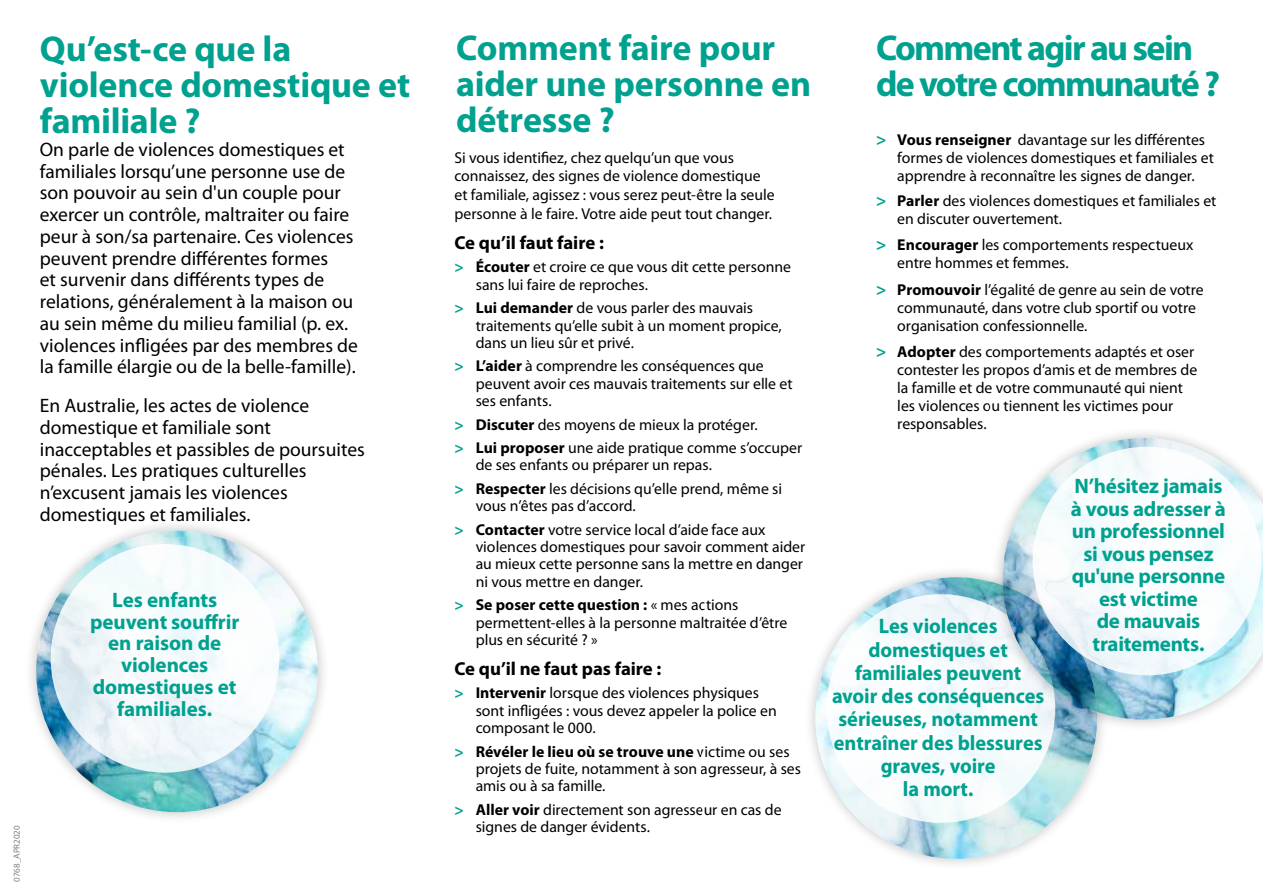
<style>
.page{position:relative;width:1263px;height:893px;background:#fff}
.page>*{position:absolute;margin:0;border:0;box-sizing:border-box;transform-origin:0 0}
.t1{font:700 36px/36px "Myriad Pro";letter-spacing:-.01em;color:#00a18f}
.t2{font:700 36px/36px "Myriad Pro";letter-spacing:-.045em;color:#00a18f}
.t3{font:700 21px/23.2px "Myriad Pro";letter-spacing:-.005em;color:#00a18f;text-align:center}
.t4{font:19.5px/21.8px "Myriad Pro";color:#000}
.t5{font:700 18.75px "Myriad Pro";letter-spacing:-.005em;color:#000}
.t6{font:15.75px/17.2px "Myriad Pro";color:#000}
.t7{font:9px "Myriad Pro";color:#808285}
.s1{font-weight:700;color:#00a18f}
.s2{font-weight:700}
.s3{font-weight:700;font-size:17.25px;color:#00a18f}
</style>
<div class="page">
<div style="left:23px;top:518px;width:308px;height:307px;background:#000;opacity:.25"></div>
<img style="left:36px;top:530px;width:282px;height:282px;border-radius:141px">
<svg style="left:51px;top:544px;width:228px;height:229px;fill:#f4fafc"></svg>
<img style="left:810px;top:577px;width:292px;height:288px">
<svg style="left:816px;top:584px;width:250px;height:249px;fill:#f5fbfc"></svg>
<div style="left:990px;top:425px;width:273px;height:307px;background:#000;opacity:.25"></div>
<img style="left:1002px;top:438px;width:261px;height:282px">
<div style="left:1033px;top:447px;width:228px;height:228px;background:#f8fcfd;border-radius:50%"></div>
<h1 class="t1" style="left:40px;top:30px;width:372px">Qu’est-ce que la violence domestique et familiale ?</h1>
<p class="t4" style="left:40px;top:138px;width:320px">On parle de violences domestiques et familiales lorsqu’une personne use de son pouvoir au sein d'un couple pour exercer un contrôle, maltraiter ou faire peur à son/sa partenaire. Ces violences peuvent prendre différentes formes<br>et survenir dans différents types de relations, généralement à la maison ou au sein même du milieu familial (p. ex. violences infligées par des membres de la famille élargie ou de la belle-famille).</p>
<p class="t4" style="left:40px;top:394px;width:326px">En Australie, les actes de violence domestique et familiale sont inacceptables et passibles de poursuites pénales. Les pratiques culturelles n’excusent jamais les violences domestiques et familiales.</p>
<h2 class="t3" style="left:90px;top:588px;width:151px;line-height:21.8px">Les enfants peuvent souffrir en raison de violences domestiques et familiales.</h2>
<p class="t7" style="left:11px;top:882px;width:58px;rotate:-90deg">0768_APR2020</p>
<h1 class="t1" style="left:456px;top:29px;width:356px">Comment faire pour aider une personne en détresse ?</h1>
<p class="t6" style="left:454px;top:148px;width:322px;line-height:18.8px">Si vous identifiez, chez quelqu’un que vous connaissez, des signes de violence domestique et familiale, agissez : vous serez peut-être la seule personne à le faire. Votre aide peut tout changer.</p>
<p class="t5" style="left:454px;top:230px;width:151px">Ce qu’il faut faire :</p>
<p class="t6" style="left:476px;top:258px;width:317px;text-indent:-21px"><span class="s1">&gt;</span> <span class="s2">Écouter</span> et croire ce que vous dit cette personne sans lui faire de reproches.</p>
<p class="t6" style="left:476px;top:299px;width:308px;text-indent:-21px"><span class="s1">&gt;</span> <span class="s2">Lui demander</span> de vous parler des mauvais traitements qu’elle subit à un moment propice, dans un lieu sûr et privé.</p>
<p class="t6" style="left:476px;top:357px;width:318px;text-indent:-21px"><span class="s1">&gt;</span> <span class="s2">L’aider</span> à comprendre les conséquences que peuvent avoir ces mauvais traitements sur elle et ses enfants.</p>
<p class="t6" style="left:454px;top:412px;width:349px;line-height:23.7px"><span class="s1">&gt;</span> <span class="s2">Discuter</span> des moyens de mieux la protéger.<br><span class="s1">&gt;</span> <span class="s2">Lui proposer</span> une aide pratique comme s’occuper</p>
<p class="t6" style="left:454px;top:453px;width:329px;line-height:23.7px;text-indent:21px">de ses enfants ou préparer un repas.<br><span class="s1">&gt;</span> <span class="s2">Respecter</span> les décisions qu’elle prend, même si</p>
<p class="t6" style="left:454px;top:494px;width:312px;line-height:23.7px;text-indent:21px">vous n’êtes pas d’accord.<br><span class="s1">&gt;</span> <span class="s2">Contacter</span> votre service local d’aide face aux</p>
<p class="t6" style="left:476px;top:538px;width:331px">violences domestiques pour savoir comment aider au mieux cette personne sans la mettre en danger ni vous mettre en danger.</p>
<p class="t6" style="left:476px;top:596px;width:313px;text-indent:-21px"><span class="s1">&gt;</span> <span class="s2">Se poser cette question :</span> « mes actions permettent-elles à la personne maltraitée d’être plus en sécurité ? »</p>
<p class="t5" style="left:454px;top:656px;width:209px">Ce qu’il ne faut pas faire :</p>
<p class="t6" style="left:476px;top:684px;width:303px;text-indent:-21px"><span class="s1">&gt;</span> <span class="s2">Intervenir</span> lorsque des violences physiques sont infligées : vous devez appeler la police en composant le 000.</p>
<p class="t6" style="left:476px;top:742px;width:327px;text-indent:-21px"><span class="s1">&gt;</span> <span class="s2">Révéler le lieu où se trouve une</span> victime ou ses projets de fuite, notamment à son agresseur, à ses amis ou à sa famille.</p>
<p class="t6" style="left:476px;top:800px;width:307px;text-indent:-21px"><span class="s1">&gt;</span> <span class="s2">Aller voir</span> directement son agresseur en cas de signes de danger évidents.</p>
<h1 class="t2" style="left:876px;top:29px;width:346px">Comment agir au sein de votre communauté ?</h1>
<p class="t6" style="left:897px;top:131px;width:318px;line-height:18px;text-indent:-21px"><span class="s3">&gt;</span> <span class="s2">Vous renseigner</span> davantage sur les différentes formes de violences domestiques et familiales et apprendre à reconnaître les signes de danger.</p>
<p class="t6" style="left:897px;top:191px;width:321px;line-height:18px;text-indent:-21px"><span class="s3">&gt;</span> <span class="s2">Parler</span> des violences domestiques et familiales et en discuter ouvertement.</p>
<p class="t6" style="left:897px;top:236px;width:298px;line-height:18px;text-indent:-21px"><span class="s3">&gt;</span> <span class="s2">Encourager</span> les comportements respectueux entre hommes et femmes.</p>
<p class="t6" style="left:897px;top:280px;width:308px;line-height:18px;text-indent:-21px"><span class="s3">&gt;</span> <span class="s2">Promouvoir</span> l’égalité de genre au sein de votre communauté, dans votre club sportif ou votre organisation confessionnelle.</p>
<p class="t6" style="left:897px;top:343px;width:301px;line-height:18px;text-indent:-21px"><span class="s3">&gt;</span> <span class="s2">Adopter</span> des comportements adaptés et oser contester les propos d’amis et de membres de la famille et de votre communauté qui nient les violences ou tiennent les victimes pour responsables.</p>
<h2 class="t3" style="left:832px;top:614px;width:214px">Les violences domestiques et familiales peuvent avoir des conséquences sérieuses, notamment entraîner des blessures graves, voire<br>la mort.</h2>
<h2 class="t3" style="left:1071px;top:474px;width:157px;line-height:22.5px">N’hésitez jamais à vous adresser à un professionnel si vous pensez qu'une personne est victime<br>de mauvais traitements.</h2>
</div>
